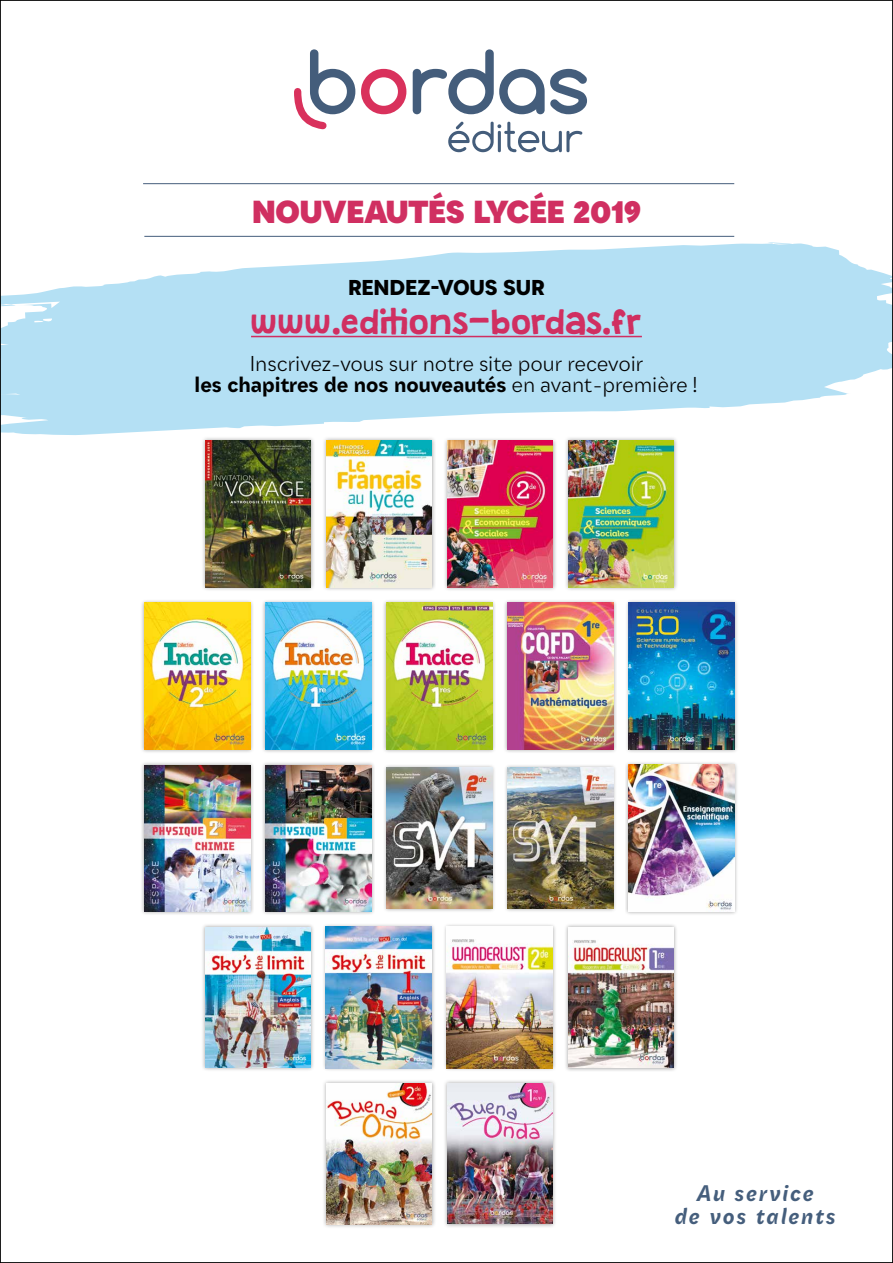
<style>
.page{position:relative;width:893px;height:1263px;background:#fff}
.page>*{position:absolute;margin:0;border:0;box-sizing:border-box;transform-origin:0 0}
.t1{font:900 30.75px "Qualion Text";letter-spacing:-.01em;color:#d02f61}
.t2{font:30.45px "Granstander Clean";color:#d02f61}
.t3{font:italic 700 21.75px/23.2px "Qualion Text";letter-spacing:.085em;color:#455e7c;text-align:center}
.t4{font:20.77px/21.2px "Qualion Text";letter-spacing:-.01em;color:#000;text-align:center}
.t5{font:800 20.77px "Qualion Text";letter-spacing:-.015em;color:#000}
.s1{font-weight:700}
</style>
<div class="page">
<svg style="left:2px;top:242px;width:889px;height:193px;fill:#b4e0f4"></svg>
<hr style="left:251px;top:336px;width:391px;height:1px;background:#d02f61">
<svg style="left:448px;top:122px;width:134px;height:30px"></svg>
<svg style="left:294px;top:49px;width:61px;height:81px"></svg>
<svg style="left:361px;top:69px;width:45px;height:45px"></svg>
<svg style="left:413px;top:49px;width:174px;height:65px"></svg>
<hr style="left:144px;top:236px;width:590px;height:1px;background:#455e7c">
<hr style="left:143px;top:183px;width:591px;height:1px;background:#455e7c">
<div style="left:261px;top:599px;width:114px;height:154px;background:#000;opacity:.35"></div>
<img style="left:265px;top:603px;width:106px;height:147px">
<div style="left:382px;top:599px;width:114px;height:154px;background:#000;opacity:.35"></div>
<img style="left:386px;top:603px;width:106px;height:147px">
<div style="left:140px;top:599px;width:114px;height:154px;background:#000;opacity:.35"></div>
<img style="left:144px;top:603px;width:106px;height:147px">
<div style="left:503px;top:599px;width:114px;height:154px;background:#000;opacity:.35"></div>
<img style="left:507px;top:603px;width:106px;height:146px">
<div style="left:625px;top:599px;width:113px;height:154px;background:#000;opacity:.35"></div>
<img style="left:629px;top:603px;width:105px;height:146px">
<div style="left:624px;top:761px;width:114px;height:155px;background:#000;opacity:.35"></div>
<img style="left:628px;top:765px;width:106px;height:147px">
<div style="left:140px;top:761px;width:114px;height:154px;background:#000;opacity:.35"></div>
<img style="left:144px;top:765px;width:106px;height:146px">
<div style="left:261px;top:761px;width:114px;height:154px;background:#000;opacity:.35"></div>
<img style="left:265px;top:765px;width:106px;height:146px">
<div style="left:382px;top:764px;width:114px;height:149px;background:#000;opacity:.35"></div>
<img style="left:386px;top:768px;width:106px;height:141px">
<div style="left:503px;top:764px;width:114px;height:149px;background:#000;opacity:.35"></div>
<img style="left:507px;top:768px;width:106px;height:141px">
<div style="left:201px;top:923px;width:114px;height:149px;background:#000;opacity:.35"></div>
<img style="left:205px;top:927px;width:106px;height:141px">
<div style="left:322px;top:923px;width:114px;height:149px;background:#000;opacity:.35"></div>
<img style="left:326px;top:927px;width:106px;height:141px">
<div style="left:443px;top:923px;width:114px;height:149px;background:#000;opacity:.35"></div>
<img style="left:447px;top:927px;width:106px;height:141px">
<div style="left:564px;top:923px;width:114px;height:149px;background:#000;opacity:.35"></div>
<img style="left:568px;top:927px;width:106px;height:141px">
<div style="left:322px;top:1079px;width:114px;height:149px;background:#000;opacity:.35"></div>
<img style="left:326px;top:1083px;width:106px;height:141px">
<div style="left:443px;top:1079px;width:114px;height:149px;background:#000;opacity:.35"></div>
<img style="left:447px;top:1083px;width:106px;height:141px">
<div style="left:201px;top:436px;width:114px;height:156px;background:#000;opacity:.35"></div>
<img style="left:205px;top:441px;width:106px;height:146px">
<div style="left:322px;top:436px;width:114px;height:156px;background:#000;opacity:.35"></div>
<img style="left:326px;top:441px;width:106px;height:146px">
<div style="left:443px;top:437px;width:114px;height:154px;background:#000;opacity:.35"></div>
<img style="left:447px;top:441px;width:106px;height:146px">
<div style="left:564px;top:436px;width:114px;height:155px;background:#000;opacity:.35"></div>
<img style="left:568px;top:441px;width:106px;height:146px">
<h1 class="t1" style="left:252px;top:191px;width:390px">NOUVEAUTÉS LYCÉE 2019</h1>
<p class="t5" style="left:348px;top:274px;width:198px">RENDEZ-VOUS SUR</p>
<h2 class="t2" style="left:251px;top:306px;width:392px">www.editions-bordas.fr</h2>
<p class="t4" style="left:195px;top:353px;width:505px">Inscrivez-vous sur notre site pour recevoir<br><span class="s1">les chapitres de nos nouveautés</span> en avant-première !</p>
<p class="t3" style="left:675px;top:1181px;width:162px">Au service<br>de vos talents</p>
</div>
